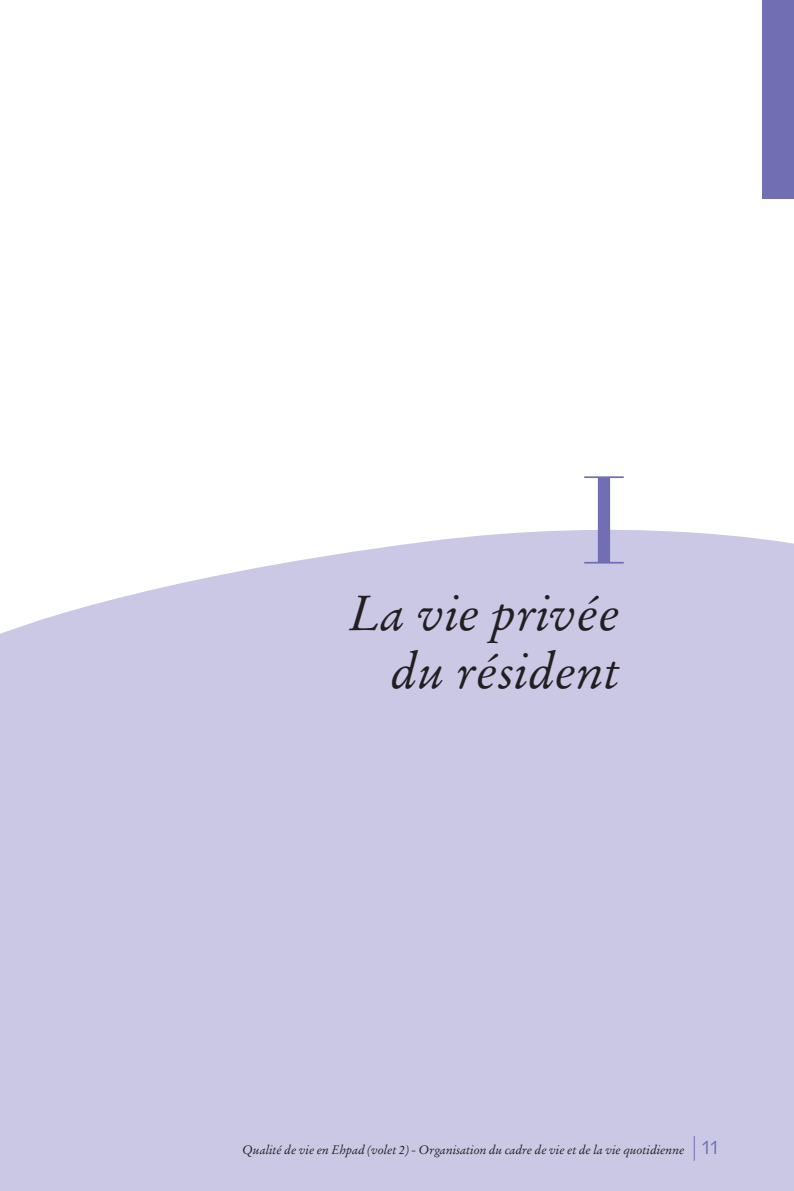
<style>
.page{position:relative;width:794px;height:1191px;background:#fff}
.page>*{position:absolute;margin:0;border:0;box-sizing:border-box;transform-origin:0 0}
.t1{font:122.5px "Didot";color:#716eb3}
.t2{font:italic 49px/58.8px "Stempel Garamond";color:#231f20;text-align:right}
.t3{font:19.25px "Syntax";color:#716eb3;scale:.95 1}
.t4{font:italic 12.25px "Stempel Garamond";letter-spacing:-.005em;color:#231f20}
</style>
<div class="page">
<div style="left:0;top:530px;width:794px;height:661px;background:#cac8e4"></div>
<div style="left:762px;top:0;width:32px;height:198px;background:#716eb3"></div>
<svg style="left:694px;top:1136px;width:1px;height:24px"></svg>
<p class="t1" style="left:580px;top:447px;width:49px">I</p>
<p class="t2" style="left:348px;top:583px;width:274px">La vie privée du résident</p>
<p class="t4" style="left:242px;top:1142px;width:444px">Qualité de vie en Ehpad (volet 2) - Organisation du cadre de vie et de la vie quotidienne</p>
<h3 class="t3" style="left:701px;top:1135px;width:21px">11</h3>
</div>
